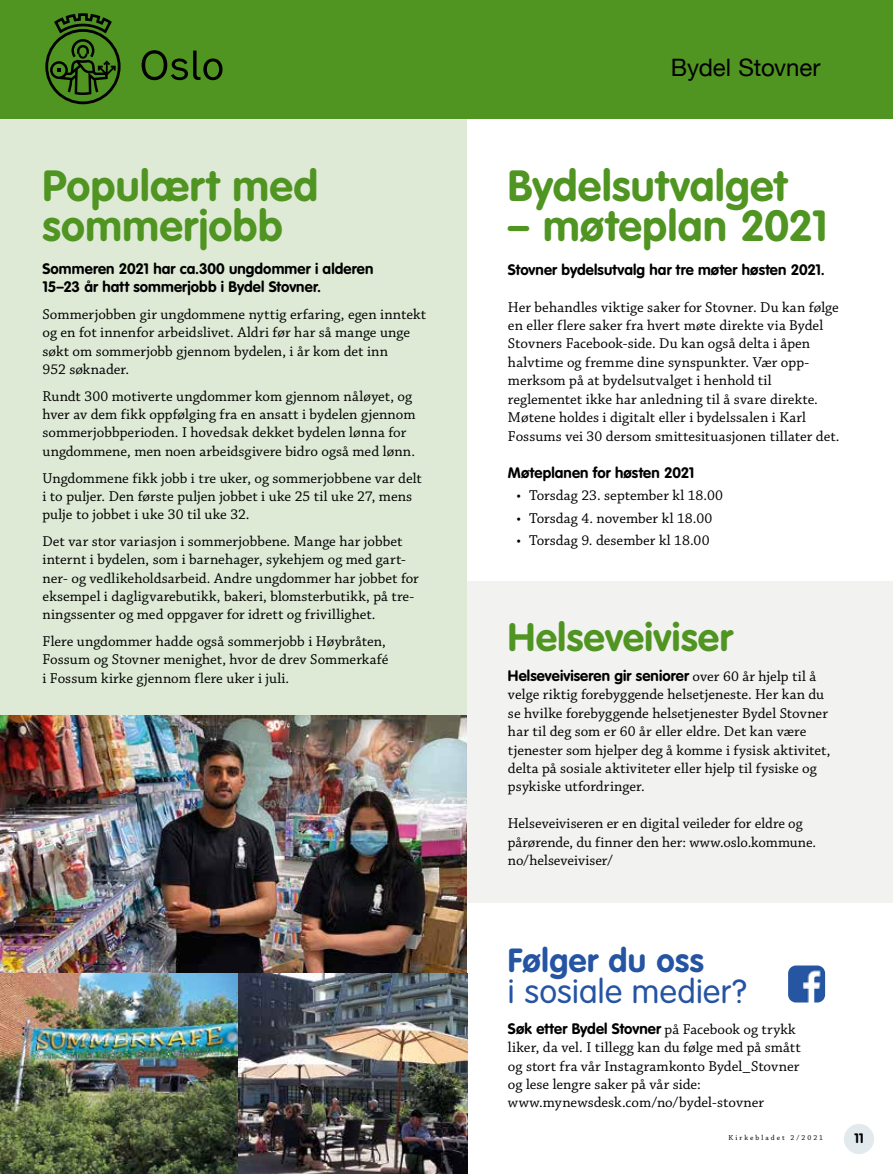
<style>
.page{position:relative;width:893px;height:1174px;background:#fff}
.page>*{position:absolute;margin:0;border:0;box-sizing:border-box;transform-origin:0 0}
.t1{font:700 43.05px/40px "VAG Rounded";letter-spacing:.01em;color:#509422}
.t2{font:700 39px "VAG Rounded";letter-spacing:.015em;color:#509422}
.t3{font:300 33px "VAG Rounded";letter-spacing:.01em;color:#2554a3}
.t4{font:700 33px "VAG Rounded";letter-spacing:.015em;color:#2554a3}
.t5{font:24px "Helvetica Neue";letter-spacing:-.005em;color:#000}
.t6{font:15px/18.3px "Chaparral Pro";letter-spacing:.005em;color:#000}
.t7{font:700 15px/18.3px "VAG Rounded";letter-spacing:.005em;color:#000}
.t8{font:700 13.5px "VAG Rounded";color:#000}
.t9{font:7.5px "Chaparral Pro";letter-spacing:.27em;color:#000}
.s1{font-family:"Chaparral Pro";font-weight:400}
</style>
<div class="page">
<div style="left:467px;top:581px;width:426px;height:321px;background:#f2f2f0"></div>
<div style="left:0;top:118px;width:467px;height:1056px;background:#deead6"></div>
<img style="left:788px;top:965px;width:37px;height:37px">
<div style="left:0;top:0;width:893px;height:118px;background:#509422"></div>
<svg style="left:45px;top:13px;width:76px;height:91px"></svg>
<svg style="left:142px;top:50px;width:81px;height:30px"></svg>
<img style="left:0;top:715px;width:467px;height:258px">
<img style="left:0;top:973px;width:238px;height:201px">
<img style="left:238px;top:973px;width:229px;height:201px">
<div style="left:844px;top:1123px;width:30px;height:31px;background:#e3eaee;border-radius:50%"></div>
<h1 class="t1" style="left:43px;top:166px;width:277px">Populært med sommerjobb</h1>
<p class="t7" style="left:43px;top:259px;width:332px">Sommeren 2021 har ca.300 ungdommer i alderen<br>15–23 år hatt sommerjobb i Bydel Stovner.</p>
<p class="t6" style="left:43px;top:306px;width:385px">Sommerjobben gir ungdommene nyttig erfaring, egen inntekt og en fot innenfor arbeidslivet. Aldri før har så mange unge søkt om sommerjobb gjennom bydelen, i år kom det inn<br>952 søknader.</p>
<p class="t6" style="left:43px;top:387px;width:374px">Rundt 300 motiverte ungdommer kom gjennom nåløyet, og hver av dem fikk oppfølging fra en ansatt i bydelen gjennom sommerjobbperioden. I hovedsak dekket bydelen lønna for ungdommene, men noen arbeidsgivere bidro også med lønn.</p>
<p class="t6" style="left:43px;top:469px;width:381px">Ungdommene fikk jobb i tre uker, og sommerjobbene var delt i to puljer. Den første puljen jobbet i uke 25 til uke 27, mens pulje to jobbet i uke 30 til uke 32.</p>
<p class="t6" style="left:43px;top:533px;width:378px">Det var stor variasjon i sommerjobbene. Mange har jobbet internt i bydelen, som i barnehager, sykehjem og med gart&shy;ner- og vedlikeholdsarbeid. Andre ungdommer har jobbet for eksempel i dagligvarebutikk, bakeri, blomsterbutikk, på tre&shy;ningssenter og med oppgaver for idrett og frivillighet.</p>
<p class="t6" style="left:43px;top:633px;width:347px">Flere ungdommer hadde også sommerjobb i Høybråten,<br>Fossum og Stovner menighet, hvor de drev Sommerkafé i Fossum kirke gjennom flere uker i juli.</p>
<h3 class="t5" style="left:671px;top:50px;width:151px">Bydel Stovner</h3>
<h1 class="t1" style="left:508px;top:166px;width:280px">Bydelsutvalget</h1>
<h1 class="t1" style="left:508px;top:206px;width:321px">– møteplan 2021</h1>
<p class="t7" style="left:508px;top:260px;width:318px">Stovner bydelsutvalg har tre møter høsten 2021.</p>
<p class="t6" style="left:508px;top:298px;width:333px">Her behandles viktige saker for Stovner. Du kan følge en eller flere saker fra hvert møte direkte via Bydel Stovners Facebook-side. Du kan også delta i åpen halvtime og fremme dine synspunkter. Vær opp&shy;merksom på at bydelsutvalget i henhold til reglementet ikke har anledning til å svare direkte.<br>Møtene holdes i digitalt eller i bydelssalen i Karl Fossums vei 30 dersom smittesituasjonen tillater det.</p>
<p class="t7" style="left:508px;top:463px;width:188px">Møteplanen for høsten 2021</p>
<p class="t6" style="left:516px;top:487px;width:208px">• Torsdag 23. september kl 18.00</p>
<p class="t6" style="left:516px;top:509px;width:197px">• Torsdag 4. november kl 18.00</p>
<p class="t6" style="left:516px;top:532px;width:195px">• Torsdag 9. desember kl 18.00</p>
<h2 class="t2" style="left:508px;top:614px;width:226px">Helseveiviser</h2>
<p class="t7" style="left:508px;top:666px;width:310px">Helseveiviseren gir seniorer <span class="s1">over 60 år hjelp til å</span></p>
<p class="t6" style="left:508px;top:686px;width:324px">velge riktig forebyggende helsetjeneste. Her kan du se hvilke forebyggende helsetjenester Bydel Stovner har til deg som er 60 år eller eldre. Det kan være tjenester som hjelper deg å komme i fysisk aktivitet, delta på sosiale aktiviteter eller hjelp til fysiske og psykiske utfordringer.</p>
<p class="t6" style="left:508px;top:815px;width:310px">Helseveiviseren er en digital veileder for eldre og pårørende, du finner den her: www.oslo.kommune. no/helseveiviser/</p>
<h3 class="t4" style="left:508px;top:940px;width:197px">Følger du oss</h3>
<h3 class="t3" style="left:508px;top:972px;width:240px">i sosiale medier?</h3>
<p class="t7" style="left:508px;top:1019px;width:289px">Søk etter Bydel Stovner <span class="s1">på Facebook og trykk</span></p>
<p class="t6" style="left:508px;top:1039px;width:294px">liker, da vel. I tillegg kan du følge med på smått og stort fra vår Instagramkonto Bydel_Stovner og lese lengre saker på vår side: www.mynewsdesk.com/no/bydel-stovner</p>
<p class="t9" style="left:728px;top:1133px;width:96px">Kirkebladet 2/2021</p>
<p class="t8" style="left:854px;top:1130px;width:11px">11</p>
</div>
